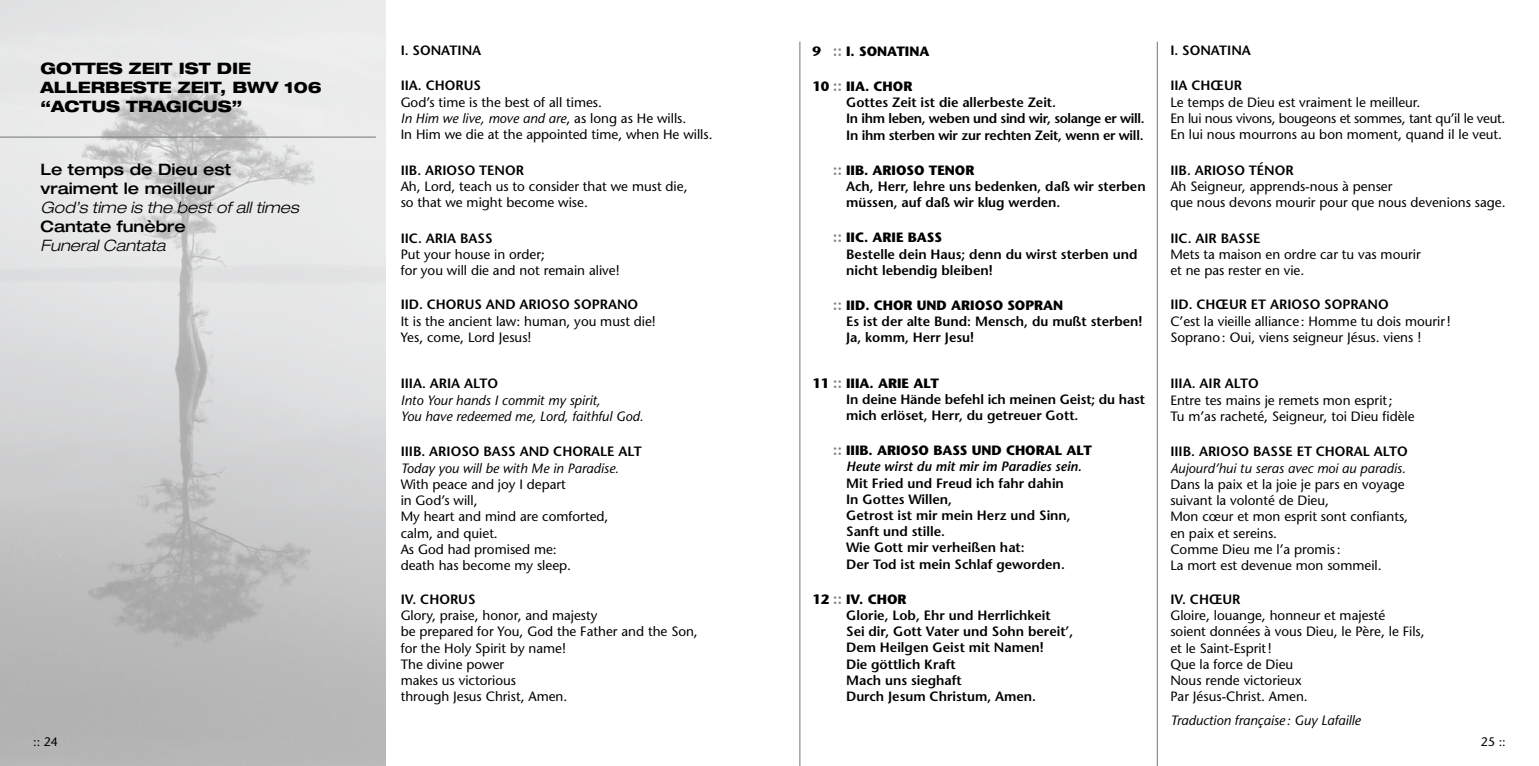
<style>
.page{position:relative;width:1539px;height:766px;background:#fff}
.page>*{position:absolute;margin:0;border:0;box-sizing:border-box;transform-origin:0 0}
.t1{font:800 expanded 15.75px/18.9px "Helvetica Neue";color:#000}
.t2{font:500 expanded 15.75px/18.9px "Helvetica Neue";color:#000}
.t3{font:italic 300 expanded 15.75px "Helvetica Neue";color:#000}
.t4{font:13.5px/16.2px "Stone Sans";color:#000}
.t5{font:600 13.5px/16.2px "Stone Sans";color:#000}
.t6{font:italic 13.5px/16.2px "Stone Sans";color:#000}
.t7{font:600 13.5px/16.2px "Stone Sans";letter-spacing:-.02em;color:#000}
.t8{font:700 13.5px "Stone Sans";color:#000}
.t9{font:italic 600 13.5px "Stone Sans";color:#000}
.t10{font:12.38px "Stone Sans";color:#000}
.s1{font-style:italic}
.s2{font-family:"Stone Sans Sem ITCTT Semi";font-weight:400;font-size:15.75px;color:#808285}
.s3{font-weight:700}
</style>
<div class="page">
<img style="left:0;top:0;width:386px;height:765px">
<hr style="left:0;top:136px;width:376px;height:2px;background:#808285">
<hr style="left:799px;top:42px;width:1px;height:723px;background:#808285">
<hr style="left:1157px;top:42px;width:1px;height:723px;background:#808285">
<p class="t1" style="left:40px;top:58px;width:283px">GOTTES ZEIT IST DIE<br>ALLERBESTE ZEIT, BWV 106 “ACTUS TRAGICUS”</p>
<p class="t2" style="left:40px;top:160px;width:192px">Le temps de Dieu est vraiment le meilleur</p>
<p class="t3" style="left:40px;top:198px;width:260px">God’s time is the best of all times</p>
<p class="t2" style="left:40px;top:216px;width:147px">Cantate funèbre</p>
<p class="t3" style="left:40px;top:236px;width:127px">Funeral Cantata</p>
<p class="t5" style="left:401px;top:42px;width:82px">I. Sonati na</p>
<p class="t5" style="left:401px;top:77px;width:64px">IIa. Chorus</p>
<p class="t4" style="left:401px;top:94px;width:313px">God’s time is the best of all times.<br><span class="s1">In Him we live, move and are</span>, as long as He wills.<br>In Him we die at the appointed time, when He wills.</p>
<p class="t5" style="left:401px;top:162px;width:122px">IIb. Arioso Tenor</p>
<p class="t4" style="left:401px;top:178px;width:288px">Ah, Lord, teach us to consider that we must die, so that we might become wise.</p>
<p class="t5" style="left:401px;top:230px;width:85px">IIc. Aria Bass</p>
<p class="t4" style="left:401px;top:246px;width:220px">Put your house in order;<br>for you will die and not remain alive!</p>
<p class="t5" style="left:401px;top:296px;width:65px">IId. Chorus</p>
<p class="t5" style="left:486px;top:296px;width:154px">and Arioso Soprano</p>
<p class="t4" style="left:401px;top:312px;width:257px">It is the ancient law: human, you must die!<br>Yes, come, Lord Jesus!</p>
<p class="t5" style="left:401px;top:375px;width:99px">IIIa. Aria Alto</p>
<p class="t6" style="left:401px;top:391px;width:244px">Into Your hands I commit my spirit,<br>You have redeemed me, Lord, faithful God.</p>
<p class="t5" style="left:401px;top:443px;width:243px">IIIb. ARIOSO BASS AN D CHORALE ALT</p>
<p class="t6" style="left:401px;top:459px;width:220px">Today you will be with Me in Paradise.</p>
<p class="t4" style="left:401px;top:476px;width:209px">With peace and joy I depart<br>in God’s will,<br>My heart and mind are comforted, calm, and quiet.<br>As God had promised me:<br>death has become my sleep.</p>
<p class="t5" style="left:401px;top:591px;width:59px">IV. Chorus</p>
<p class="t4" style="left:401px;top:607px;width:299px">Glory, praise, honor, and majesty<br>be prepared for You, God the Father and the Son, for the Holy Spirit by name!<br>The divine power<br>makes us victorious<br>through Jesus Christ, Amen.</p>
<p class="t8" style="left:812px;top:43px;width:119px">9 <span class="s2">::</span> I. SONATINA</p>
<p class="t7" style="left:846px;top:78px;width:300px;text-indent:-34px"><span class="s3">10</span> <span class="s2">::</span> <span class="s3">IIA. CHOR<br></span>Gottes Zeit ist die allerbeste Zeit.<br>In ihm leben, weben und sind wir, solange er will.<br>In ihm sterben wir zur rechten Zeit, wenn er will.</p>
<p class="t8" style="left:833px;top:161px;width:143px"><span class="s2">::</span> IIB. ARIOSO TENOR</p>
<p class="t5" style="left:812px;top:178px;width:16px">A</p>
<p class="t5" style="left:846px;top:178px;width:301px;text-indent:9px">ch, Herr, lehre uns bedenken, daß wir sterben müssen, auf daß wir klug werden.</p>
<p class="t5" style="left:846px;top:229px;width:293px;text-indent:-13px"><span class="s2">::</span> <span class="s3">IIC. ARIE BASS<br></span>Bestelle dein Haus; denn du wirst sterben und nicht lebendig bleiben!</p>
<p class="t5" style="left:846px;top:297px;width:298px;text-indent:-13px"><span class="s2">::</span> <span class="s3">IID. CHOR UND ARIOSO SOPRAN<br></span>Es ist der alte Bund: Mensch, du mußt sterben!<br>Ja, komm, Herr Jesu!</p>
<p class="t5" style="left:846px;top:374px;width:300px;text-indent:-34px"><span class="s3">11</span> <span class="s2">::</span> <span class="s3">IIIA. ARIE ALT<br></span>In deine Hände befehl ich meinen Geist; du hast mich erlöset, Herr, du getreuer Gott.</p>
<p class="t8" style="left:833px;top:441px;width:193px"><span class="s2">::</span> IIIB. ARIOSO BASS UND CHORAL</p>
<p class="t8" style="left:1067px;top:441px;width:10px">ALT</p>
<p class="t9" style="left:846px;top:458px;width:237px">Heute wirst du mit mir im Paradies sein.</p>
<p class="t5" style="left:846px;top:474px;width:226px">Mit Fried und Freud ich fahr dahin<br>In Gottes Willen,<br>Getrost ist mir mein Herz und Sinn,<br>Sanft und stille.<br>Wie Gott mir verheißen hat:<br>Der Tod ist mein Schlaf geworden.</p>
<p class="t5" style="left:846px;top:590px;width:229px;text-indent:-34px"><span class="s3">12</span> <span class="s2">::</span> <span class="s3">IV. CHOR<br></span>Glorie, Lob, Ehr und Herrlichkeit<br>Sei dir, Gott Vater und Sohn bereit’,<br>Dem Heilgen Geist mit Namen!<br>Die göttlich Kraft<br>Mach uns sieghaft<br>Durch Jesum Christum, Amen.</p>
<p class="t5" style="left:1170px;top:42px;width:82px">I. Sonati na</p>
<p class="t5" style="left:1170px;top:77px;width:64px">IIa Chœur</p>
<p class="t4" style="left:1170px;top:94px;width:337px">Le temps de Dieu est vraiment le meilleur.<br>En lui nous vivons, bougeons et sommes, tant qu’il le veut.<br>En lui nous mourrons au bon moment, quand il le veut.</p>
<p class="t5" style="left:1170px;top:162px;width:122px">IIb. Arioso Ténor</p>
<p class="t4" style="left:1170px;top:178px;width:337px">Ah Seigneur, apprends-nous à penser<br>que nous devons mourir pour que nous devenions sage.</p>
<p class="t5" style="left:1170px;top:230px;width:34px">IIc. Air</p>
<p class="t5" style="left:1221px;top:230px;width:26px">Basse</p>
<p class="t4" style="left:1170px;top:246px;width:252px">Mets ta maison en ordre car tu vas mourir et ne pas rester en vie.</p>
<p class="t5" style="left:1170px;top:296px;width:200px">IId. Chœur et Arioso SOPRANO</p>
<p class="t4" style="left:1170px;top:312px;width:282px">C’est la vieille alliance: Homme tu dois mourir!<br>Soprano: Oui, viens seigneur Jésus. viens !</p>
<p class="t5" style="left:1170px;top:375px;width:38px">IIIa. Air</p>
<p class="t5" style="left:1225px;top:375px;width:36px">Alto</p>
<p class="t4" style="left:1170px;top:391px;width:246px">Entre tes mains je remets mon esprit;<br>Tu m’as racheté, Seigneur, toi Dieu fidèle</p>
<p class="t5" style="left:1170px;top:443px;width:109px">IIIb. Arioso Basse</p>
<p class="t5" style="left:1297px;top:443px;width:113px">et Ch oral Alto</p>
<p class="t6" style="left:1170px;top:459px;width:237px">Aujourd’hui tu seras avec moi au paradis.</p>
<p class="t4" style="left:1170px;top:476px;width:239px">Dans la paix et la joie je pars en voyage suivant la volonté de Dieu,<br>Mon cœur et mon esprit sont confiants, en paix et sereins.<br>Comme Dieu me l’a promis:<br>La mort est devenue mon sommeil.</p>
<p class="t5" style="left:1170px;top:591px;width:62px">IV. Chœur</p>
<p class="t4" style="left:1170px;top:607px;width:256px">Gloire, louange, honneur et majesté<br>soient données à vous Dieu, le Père, le Fils, et le Saint-Esprit!<br>Que la force de Dieu<br>Nous rende victorieux<br>Par Jésus-Christ. Amen.</p>
<p class="t6" style="left:1170px;top:711px;width:192px">Traduction française : Guy Lafaille</p>
<p class="t10" style="left:33px;top:733px;width:26px">:: 24</p>
<p class="t10" style="left:1481px;top:733px;width:26px">25 ::</p>
</div>
